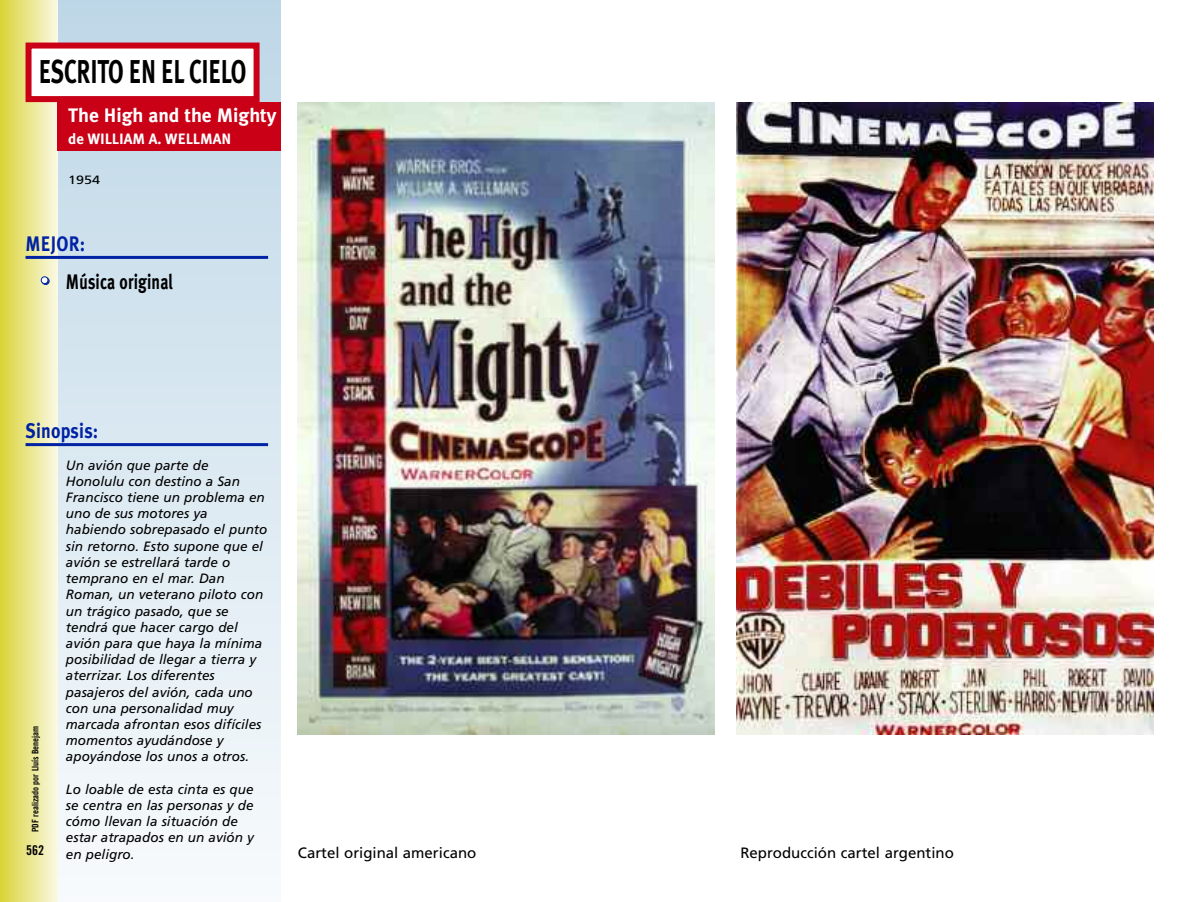
<style>
.page{position:relative;width:1200px;height:902px;background:#fff}
.page>*{position:absolute;margin:0;border:0;box-sizing:border-box;transform-origin:0 0}
.t1{font:700 33px "Meta Plus";letter-spacing:-.01em;color:#000;scale:.7 1}
.t2{font:700 21px "Meta Plus";letter-spacing:.01em;color:#000;scale:.75 1}
.t3{font:700 21px "Meta Plus";letter-spacing:.01em;color:#0022a3;scale:.85 1}
.t4{font:700 19.5px "Meta Plus";color:#fff}
.t5{font:15px "Frutiger";color:#000}
.t6{font:700 15px "Meta Plus";color:#fff}
.t7{font:italic 13.5px/16.2px "Frutiger";color:#000}
.t8{font:13.5px "Trade Gothic Bold Cond Twenty";color:#000}
.t9{font:12px "Frutiger";color:#000;scale:1.2 1}
.t10{font:9px "Trade Gothic Bold Cond Twenty";color:#000}
.s1{font-family:"Futura";font-weight:800;font-size:18px;color:#fff}
</style>
<div class="page">
<div style="left:0;top:0;width:281px;height:901px;background:linear-gradient(to bottom,#bdd5e6,#f8fbfd)"></div>
<div style="left:0;top:0;width:57px;height:901px;background:linear-gradient(to right,#dad437,#f9f8e0)"></div>
<div style="left:32px;top:49px;width:221px;height:47px;background:#fff"></div>
<div style="left:26px;top:43px;width:233px;height:59px;border:6px solid #ca0016"></div>
<div style="left:57px;top:102px;width:224px;height:49px;background:#ca0016"></div>
<hr style="left:26px;top:256px;width:242px;height:3px;background:#0022a3">
<img style="left:298px;top:102px;width:416px;height:632px">
<img style="left:736px;top:102px;width:416px;height:632px">
<hr style="left:26px;top:443px;width:242px;height:3px;background:#0022a3">
<h1 class="t1" style="left:39px;top:52px;width:298px">ESCRITO EN EL CIELO</h1>
<h3 class="t4" style="left:68px;top:103px;width:210px">The High and the Mighty</h3>
<p class="t6" style="left:68px;top:130px;width:165px">de WILLIAM A. WELLMAN</p>
<p class="t9" style="left:68px;top:175px;width:28px">1954</p>
<h2 class="t3" style="left:26px;top:231px;width:72px">MEJOR:</h2>
<h2 class="t2" style="left:37px;top:269px;width:183px"><span class="s1">•</span> Música original</h2>
<h2 class="t3" style="left:26px;top:418px;width:87px">Sinopsis:</h2>
<p class="t7" style="left:66px;top:458px;width:203px">Un avión que parte de<br>Honolulu con destino a San<br>Francisco tiene un problema en uno de sus motores ya habiendo sobrepasado el punto sin retorno. Esto supone que el avión se estrellará tarde o temprano en el mar. Dan<br>Roman, un veterano piloto con un trágico pasado, que se tendrá que hacer cargo del avión para que haya la mínima posibilidad de llegar a tierra y aterrizar. Los diferentes pasajeros del avión, cada uno con una personalidad muy marcada afrontan esos difíciles momentos ayudándose y apoyándose los unos a otros.</p>
<p class="t7" style="left:66px;top:782px;width:189px">Lo loable de esta cinta es que se centra en las personas y de cómo llevan la situación de estar atrapados en un avión y en peligro.</p>
<p class="t10" style="left:32px;top:832px;width:108px;rotate:-90deg">PDF realizado por Lluís Benejam</p>
<p class="t8" style="left:26px;top:845px;width:19px">562</p>
<p class="t5" style="left:298px;top:846px;width:180px">Cartel original americano</p>
<p class="t5" style="left:740px;top:846px;width:215px">Reproducción cartel argentino</p>
</div>
